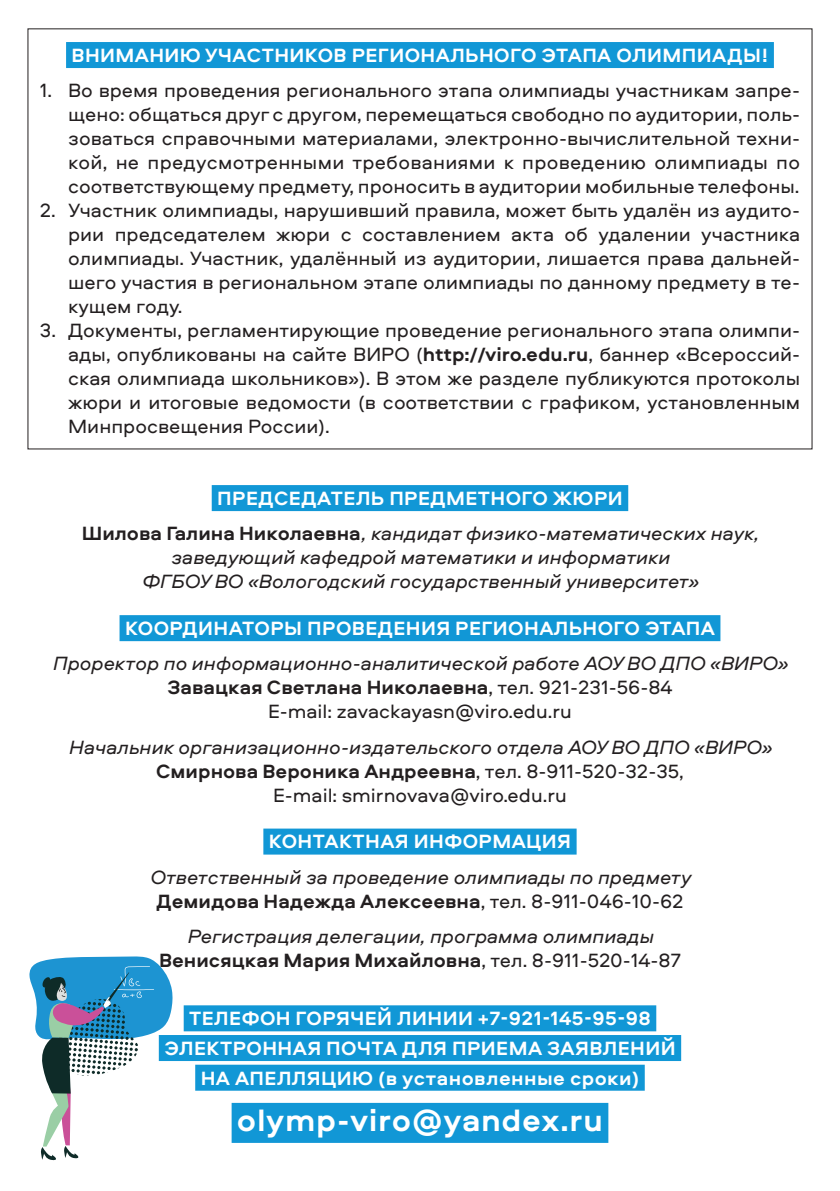
<style>
.page{position:relative;width:840px;height:1191px;background:#fff}
.page>*{position:absolute;margin:0;border:0;box-sizing:border-box;transform-origin:0 0}
.t1{font:700 32px "Aeroport";letter-spacing:.02em;color:#fff}
.t2{font:20px/24px "Aeroport";color:#231f20;text-align:justify}
.t3{font:italic 20px/24px "Aeroport";color:#231f20;text-align:center}
.t4{font:700 20px/29.6px "Aeroport";letter-spacing:.02em;color:#fff;text-align:center}
.s1{font-weight:700}
.s2{font-weight:700;font-style:normal;color:#fff}
.s3{font-weight:700;font-style:normal}
.s4{font-style:normal}
</style>
<div class="page">
<div style="left:212px;top:485px;width:416px;height:26px;background:#1197d6"></div>
<div style="left:119px;top:615px;width:601px;height:26px;background:#1197d6"></div>
<div style="left:263px;top:828px;width:313px;height:26px;background:#1197d6"></div>
<div style="left:184px;top:1005px;width:472px;height:26px;background:#1197d6"></div>
<div style="left:159px;top:1035px;width:521px;height:26px;background:#1197d6"></div>
<div style="left:195px;top:1064px;width:449px;height:26px;background:#1197d6"></div>
<div style="left:231px;top:1102px;width:377px;height:40px;background:#1197d6"></div>
<div style="left:66px;top:42px;width:707px;height:26px;background:#1197d6"></div>
<svg style="left:29px;top:956px;width:144px;height:204px"></svg>
<p class="t4" style="left:71px;top:40px;width:698px">Вниманию участников регионального этапа олим пиады!</p>
<p class="t2" style="left:68px;top:77px;width:733px;text-indent:-28px">1. Во время проведения регионального этапа олимпиады участникам запре&shy;щено: общаться друг с другом, перемещаться свободно по аудитории, поль&shy;зоваться справочными материалами, электронно-вычислительной техни&shy;кой, не предусмотренными требованиями к проведению олимпиады по соответствующему предмету, проносить в аудитории мобильные телефоны.</p>
<p class="t2" style="left:68px;top:197px;width:733px;text-indent:-28px">2. Участник олимпиады, нарушивший правила, может быть удалён из аудито&shy;рии председателем жюри с составлением акта об удалении участника олимпиады. Участник, удалённый из аудитории, лишается права дальней&shy;шего участия в региональном этапе олимпиады по данному предмету в те&shy;кущем году.</p>
<p class="t2" style="left:68px;top:317px;width:733px;text-indent:-28px">3. Документы, регламентирующие проведение регионального этапа олимпи&shy;ады, опубликованы на сайте ВИРО (<span class="s1">http://viro.edu.ru</span>, баннер «Всероссий&shy;ская олимпиада школьников»). В этом же разделе публикуются протоколы жюри и итоговые ведомости (в соответствии с графиком, установленным Минпросвещения России).</p>
<p class="t3" style="left:82px;top:479px;width:677px;line-height:35.4px"><span class="s2">Председатель предм етного жюри<br></span><span class="s3">Шилова Галина Николаевна</span>, кандидат физико-математических наук,</p>
<p class="t3" style="left:141px;top:544px;width:558px">заведующий кафедрой математики и информатики<br>ФГБОУ ВО «Вологодский государственный университет»</p>
<p class="t4" style="left:125px;top:612px;width:591px">Координаторы проведения регионального этапа</p>
<p class="t3" style="left:52px;top:650px;width:736px">Проректор по информационно-аналитической работе АОУ ВО ДПО «ВИРО»<br><span class="s3">Завацкая Светлана Николаевна</span><span class="s4">, тел. 921-231-56-84<br>E-mail: zavackayasn@viro.edu.ru</span></p>
<p class="t3" style="left:68px;top:734px;width:704px">Начальник организационно-издательского отдела АОУ ВО ДПО «ВИРО»<br><span class="s3">Смирнова Вероника Андреевна</span><span class="s4">, тел. 8-911-520-32-35,<br>E-mail: smirnovava@viro.edu.ru</span></p>
<p class="t4" style="left:269px;top:826px;width:303px">Контактная информация</p>
<p class="t3" style="left:149px;top:864px;width:542px">Ответственный за проведение олимпиады по предмету<br><span class="s3">Демидова Надежда Алексеевна</span><span class="s4">, тел. 8-911-046-10-62</span></p>
<p class="t3" style="left:159px;top:923px;width:523px">Регистрация делегации, программа олимпиады<br><span class="s3">Венисяцкая Мария Михайловна</span><span class="s4">, тел. 8-911-520-14-87</span></p>
<p class="t4" style="left:164px;top:1003px;width:512px">Телефон горячей линии +7-921-145-95-98 электронная почта для приема заявлений на апелляцию (в установленные сроки)</p>
<h1 class="t1" style="left:237px;top:1097px;width:367px">olymp-viro@yandex.ru</h1>
</div>
